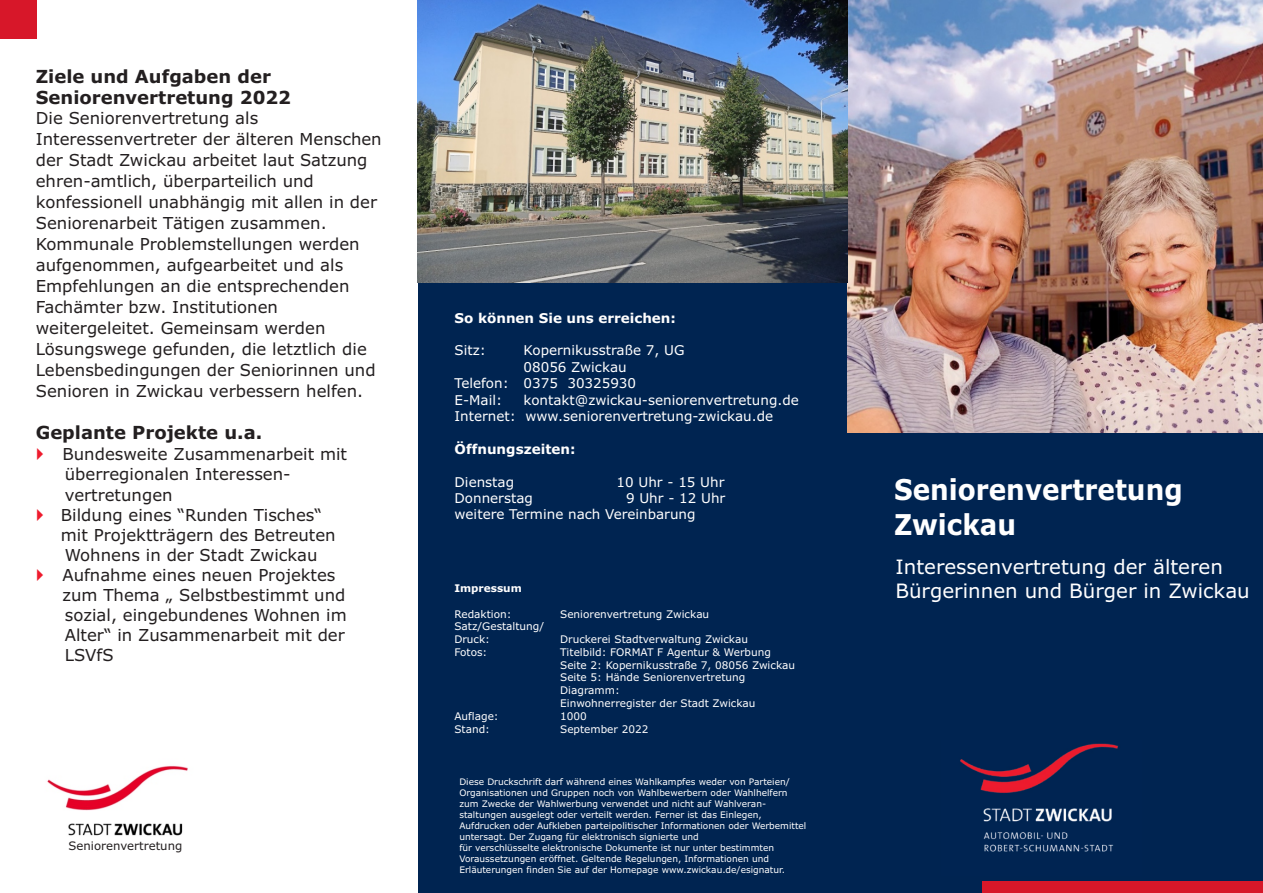
<style>
.page{position:relative;width:1263px;height:893px;background:#fff}
.page>*{position:absolute;margin:0;border:0;box-sizing:border-box;transform-origin:0 0}
.t1{font:700 28.8px/35px "Verdana";color:#fff;scale:.91 1}
.t2{font:19.8px/24.2px "Verdana";color:#fff}
.t3{font:700 18px/21px "Verdana";color:#231f20}
.t4{font:16.5px/21px "Verdana";color:#231f20}
.t5{font:13.5px "Verdana";color:#fff}
.t6{font:700 13.5px "Verdana";color:#fff}
.t7{font:11.7px "Verdana";color:#231f20}
.t8{font:10.5px/12.8px "Verdana";color:#fff}
.t9{font:700 10.5px "Verdana";color:#fff}
.t10{font:9px/10.9px "Verdana";color:#fff}
</style>
<div class="page">
<div style="left:418px;top:0;width:845px;height:893px;background:#002451"></div>
<img style="left:960px;top:743px;width:158px;height:109px">
<div style="left:982px;top:882px;width:281px;height:11px;background:#d71729"></div>
<img style="left:847px;top:0;width:416px;height:432px">
<img style="left:418px;top:0;width:429px;height:283px">
<img style="left:47px;top:765px;width:141px;height:71px">
<div style="left:0;top:0;width:37px;height:39px;background:#d71729"></div>
<p class="t3" style="left:36px;top:67px;width:257px">Ziele und Aufgaben der<br>Seniorenvertretung 2022</p>
<p class="t4" style="left:36px;top:109px;width:347px">Die Seniorenvertretung als Interessenvertreter der älteren Menschen der Stadt Zwickau arbeitet laut Satzung ehren-amtlich, überparteilich und konfessionell unabhängig mit allen in der Seniorenarbeit Tätigen zusammen.<br>Kommunale Problemstellungen werden aufgenommen, aufgearbeitet und als Empfehlungen an die entsprechenden Fachämter bzw. Institutionen weitergeleitet. Gemeinsam werden Lösungswege gefunden, die letztlich die Lebensbedingungen der Seniorinnen und Senioren in Zwickau verbessern helfen.</p>
<p class="t3" style="left:36px;top:423px;width:228px">Geplante Projekte u.a.</p>
<p class="t4" style="left:63px;top:444px;width:286px">Bundesweite Zusammenarbeit mit</p>
<p class="t4" style="left:65px;top:465px;width:227px">überregionalen Interessen-</p>
<p class="t4" style="left:65px;top:486px;width:109px">vertretungen</p>
<p class="t4" style="left:61px;top:506px;width:276px;line-height:20.1px">Bildung eines “Runden Tisches“ mit Projektträgern des Betreuten</p>
<p class="t4" style="left:65px;top:546px;width:254px">Wohnens in der Stadt Zwickau</p>
<p class="t4" style="left:63px;top:566px;width:275px">Aufnahme eines neuen Projektes</p>
<p class="t4" style="left:65px;top:606px;width:283px">sozial, eingebundenes Wohnen im</p>
<p class="t4" style="left:63px;top:586px;width:284px">zum Thema „ Selbstbestimmt und</p>
<p class="t4" style="left:65px;top:626px;width:282px">Alter“ in Zusammenarbeit mit der</p>
<p class="t4" style="left:65px;top:646px;width:50px">LSVfS</p>
<p class="t7" style="left:69px;top:841px;width:115px">Seniorenvertretung</p>
<p class="t6" style="left:455px;top:312px;width:223px">So können Sie uns erreichen:</p>
<p class="t5" style="left:455px;top:345px;width:33px">Sitz:</p>
<p class="t5" style="left:524px;top:345px;width:162px">Kopernikusstraße 7, UG</p>
<p class="t5" style="left:524px;top:361px;width:105px">08056 Zwickau</p>
<p class="t5" style="left:455px;top:378px;width:183px">Telefon: 0375 30325930</p>
<p class="t5" style="left:455px;top:394px;width:49px">E-Mail:</p>
<p class="t5" style="left:524px;top:394px;width:277px">kontakt@zwickau-seniorenvertretung.de</p>
<p class="t5" style="left:455px;top:411px;width:320px">Internet: www.seniorenvertretung-zwickau.de</p>
<p class="t6" style="left:455px;top:443px;width:122px">Öffnungszeiten:</p>
<p class="t5" style="left:455px;top:476px;width:61px">Dienstag</p>
<p class="t5" style="left:617px;top:476px;width:109px">10 Uhr - 15 Uhr</p>
<p class="t5" style="left:455px;top:493px;width:80px">Donnerstag</p>
<p class="t5" style="left:626px;top:493px;width:101px">9 Uhr - 12 Uhr</p>
<p class="t5" style="left:455px;top:509px;width:242px">weitere Termine nach Vereinbarung</p>
<p class="t9" style="left:454px;top:584px;width:69px">Impressum</p>
<p class="t8" style="left:454px;top:608px;width:59px">Redaktion:</p>
<p class="t8" style="left:560px;top:608px;width:151px">Seniorenvertretung Zwickau</p>
<p class="t8" style="left:454px;top:621px;width:91px">Satz/Gestaltung/</p>
<p class="t8" style="left:454px;top:634px;width:37px">Druck:</p>
<p class="t8" style="left:560px;top:634px;width:189px">Druckerei Stadtverwaltung Zwickau</p>
<p class="t8" style="left:454px;top:647px;width:34px">Fotos:</p>
<p class="t8" style="left:560px;top:647px;width:236px">Titelbild: FORMAT F Agentur &amp; Werbung<br>Seite 2: Kopernikusstraße 7, 08056 Zwickau<br>Seite 5: Hände Seniorenvertretung</p>
<p class="t8" style="left:454px;top:710px;width:46px">Auflage:</p>
<p class="t8" style="left:560px;top:710px;width:28px">1000</p>
<p class="t8" style="left:560px;top:685px;width:197px">Diagramm:<br>Einwohnerregister der Stadt Zwickau</p>
<p class="t8" style="left:454px;top:723px;width:37px">Stand:</p>
<p class="t8" style="left:560px;top:723px;width:90px">September 2022</p>
<p class="t10" style="left:459px;top:777px;width:332px">Diese Druckschrift darf während eines Wahlkampfes weder von Parteien/</p>
<p class="t10" style="left:459px;top:788px;width:349px">Organisationen und Gruppen noch von Wahlbewerbern oder Wahlhelfern zum Zwecke der Wahlwerbung verwendet und nicht auf Wahlveran&shy;staltungen ausgelegt oder verteilt werden. Ferner ist das Einlegen, Aufdrucken oder Aufkleben parteipolitischer Informationen oder Werbemittel untersagt. Der Zugang für elektronisch signierte und</p>
<p class="t10" style="left:459px;top:843px;width:316px">für verschlüsselte elektronische Dokumente ist nur unter bestimmten</p>
<p class="t10" style="left:459px;top:854px;width:327px">Voraussetzungen eröffnet. Geltende Regelungen, Informationen und<br>Erläuterungen finden Sie auf der Homepage www.zwickau.de/esignatur.</p>
<h1 class="t1" style="left:894px;top:474px;width:319px">Seniorenvertretung<br>Zwickau</h1>
<p class="t2" style="left:895px;top:556px;width:356px">Interessenvertretung der älteren<br>Bürgerinnen und Bürger in Zwickau</p>
</div>
